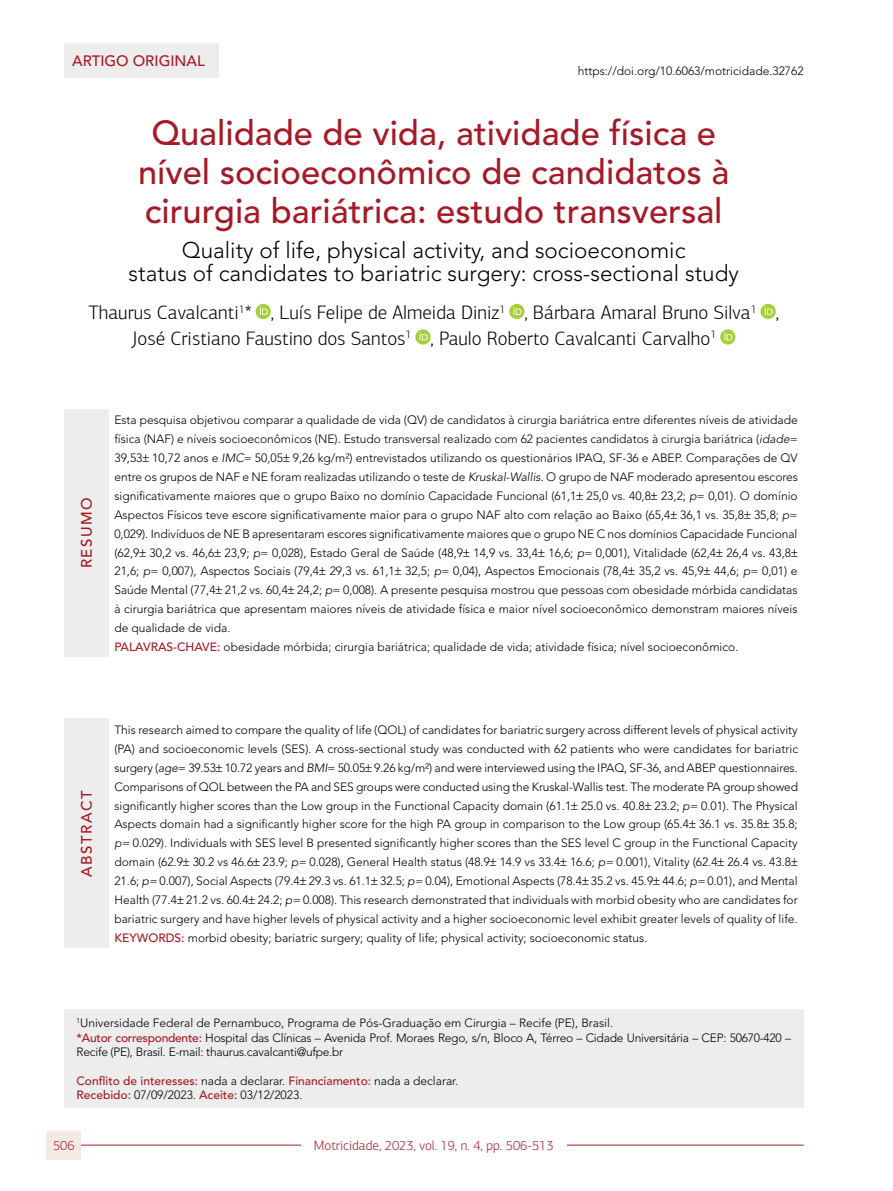
<style>
.page{position:relative;width:893px;height:1191px;background:#fff}
.page>*{position:absolute;margin:0;border:0;box-sizing:border-box;transform-origin:0 0}
.t1{font:500 34.5px/39px "Avenir LT Std";color:#a61926;text-align:center}
.t2{font:300 22.5px/22.5px "Avenir LT Std";color:#000;text-align:center}
.t3{font:300 19.5px/25.5px "PF Agora Sans Pro";color:#000}
.t4{font:500 15px "Avenir LT Std";color:#a61926}
.t5{font:500 15px "Avenir LT Std";letter-spacing:.1em;color:#a61926}
.t6{font:500 15px "Avenir LT Std";letter-spacing:.05em;color:#a61926}
.t7{font:300 13.5px "PF Agora Sans Pro";color:#a61926}
.t8{font:300 12px/18.9px "Avenir LT Std";color:#000}
.t9{font:300 12px/14.4px "Avenir LT Std";letter-spacing:-.02em;color:#000}
.t10{font:500 12px/14.4px "Avenir LT Std";color:#a61926}
.s1{font-style:italic}
.s2{font-weight:500;color:#a61926}
.s3{font-weight:300;color:#000}
</style>
<div class="page">
<hr style="left:64px;top:1144px;width:740px;height:1px;background:#a61926">
<div style="left:47px;top:1130px;width:34px;height:29px;background:#f6e8e4"></div>
<div style="left:64px;top:43px;width:154px;height:34px;background:#ededed"></div>
<div style="left:64px;top:1009px;width:740px;height:98px;background:#ededed"></div>
<svg style="left:256px;top:304px;width:15px;height:15px"></svg>
<svg style="left:260px;top:307px;width:8px;height:8px"></svg>
<div style="left:509px;top:304px;width:15px;height:15px;background:#a6ce39;border-radius:50%"></div>
<svg style="left:513px;top:307px;width:9px;height:8px"></svg>
<svg style="left:760px;top:304px;width:16px;height:15px"></svg>
<svg style="left:765px;top:307px;width:8px;height:8px"></svg>
<svg style="left:415px;top:329px;width:16px;height:15px"></svg>
<svg style="left:419px;top:332px;width:9px;height:8px"></svg>
<svg style="left:720px;top:329px;width:15px;height:15px"></svg>
<svg style="left:724px;top:332px;width:8px;height:8px"></svg>
<div style="left:64px;top:409px;width:44px;height:248px;background:#ededed"></div>
<div style="left:64px;top:719px;width:44px;height:229px;background:#ededed"></div>
<div style="left:301px;top:1133px;width:265px;height:23px;background:#fff"></div>
<p class="t4" style="left:72px;top:52px;width:134px">ARTIGO ORIGINAL</p>
<p class="t8" style="left:578px;top:61px;width:228px">https://doi.org/10.6063/motricidade.32762</p>
<h1 class="t1" style="left:138px;top:114px;width:593px">Qualidade de vida, atividade física e nível socioeconômico de candidatos à cirurgia bariátrica: estudo transversal</h1>
<h2 class="t2" style="left:129px;top:239px;width:612px">Quality of life, physical activity, and socioeconomic<br>status of candidates to bariatric surgery: cross-sectional study</h2>
<h3 class="t3" style="left:132px;top:300px;width:648px;text-indent:-44px">Thaurus Cavalcanti<sup>1</sup>* , Luís Felipe de Almeida Diniz<sup>1</sup> , Bárbara Amaral Bruno Silva<sup>1</sup> ,<br>José Cristiano Faustino dos Santos<sup>1</sup> , Paulo Roberto Cavalcanti Carvalho<sup>1</sup></h3>
<p class="t6" style="left:78px;top:568px;width:72px;rotate:-90deg">RESUMO</p>
<p class="t8" style="left:114px;top:410px;width:685px">Esta pesquisa objetivou comparar a qualidade de vida (QV) de candidatos à cirurgia bariátrica entre diferentes níveis de atividade física (NAF) e níveis socioeconômicos (NE). Estudo transversal realizado com 62 pacientes candidatos à cirurgia bariátrica (<span class="s1">idade</span>= 39,53 10,72 anos e <span class="s1">IMC</span>= 50,05 9,26 kg/m²) entrevistados utilizando os questionários IPAQ, SF-36 e ABEP. Comparações de QV entre os grupos de NAF e NE foram realizadas utilizando o teste de <span class="s1">Kruskal-Wallis</span>. O grupo de NAF moderado apresentou escores significativamente maiores que o grupo Baixo no domínio Capacidade Funcional (61,1 25,0 vs. 40,8 23,2; <span class="s1">p</span>= 0,01). O domínio Aspectos Físicos teve escore significativamente maior para o grupo NAF alto com relação ao Baixo (65,4 36,1 vs. 35,8 35,8; <span class="s1">p</span>= 0,029). Indivíduos de NE B apresentaram escores significativamente maiores que o grupo NE C nos domínios Capacidade Funcional (62,9 30,2 vs. 46,6 23,9; <span class="s1">p</span>= 0,028), Estado Geral de Saúde (48,9 14,9 vs. 33,4 16,6; <span class="s1">p</span>= 0,001), Vitalidade (62,4 26,4 vs. 43,8<br>21,6; <span class="s1">p</span>= 0,007), Aspectos Sociais (79,4 29,3 vs. 61,1 32,5; <span class="s1">p</span>= 0,04), Aspectos Emocionais (78,4 35,2 vs. 45,9 44,6; <span class="s1">p</span>= 0,01) e Saúde Mental (77,4 21,2 vs. 60,4 24,2; <span class="s1">p</span>= 0,008). A presente pesquisa mostrou que pessoas com obesidade mórbida candidatas à cirurgia bariátrica que apresentam maiores níveis de atividade física e maior nível socioeconômico demonstram maiores níveis de qualidade de vida.<br><span class="s2">PALAVRAS-CHAVE:</span> obesidade mórbida; cirurgia bariátrica; qualidade de vida; atividade física; nível socioeconômico.</p>
<p class="t5" style="left:78px;top:876px;width:88px;rotate:-90deg">ABSTRACT</p>
<p class="t8" style="left:114px;top:720px;width:685px">This research aimed to compare the quality of life (QOL) of candidates for bariatric surgery across different levels of physical activity (PA) and socioeconomic levels (SES). A cross-sectional study was conducted with 62 patients who were candidates for bariatric surgery (<span class="s1">age</span>= 39.53 10.72 years and <span class="s1">BMI</span>= 50.05 9.26 kg/m²) and were interviewed using the IPAQ, SF-36, and ABEP questionnaires.<br>Comparisons of QOL between the PA and SES groups were conducted using the Kruskal-Wallis test. The moderate PA group showed significantly higher scores than the Low group in the Functional Capacity domain (61.1 25.0 vs. 40.8 23.2; <span class="s1">p=</span> 0.01). The Physical Aspects domain had a significantly higher score for the high PA group in comparison to the Low group (65.4 36.1 vs. 35.8 35.8; <span class="s1">p=</span> 0.029). Individuals with SES level B presented significantly higher scores than the SES level C group in the Functional Capacity domain (62.9 30.2 vs 46.6 23.9; <span class="s1">p=</span> 0.028), General Health status (48.9 14.9 vs 33.4 16.6; <span class="s1">p=</span> 0.001), Vitality (62.4 26.4 vs. 43.8<br>21.6; <span class="s1">p=</span> 0.007), Social Aspects (79.4 29.3 vs. 61.1 32.5; <span class="s1">p=</span> 0.04), Emotional Aspects (78.4 35.2 vs. 45.9 44.6; <span class="s1">p=</span> 0.01), and Mental Health (77.4 21.2 vs. 60.4 24.2; <span class="s1">p=</span> 0.008). This research demonstrated that individuals with morbid obesity who are candidates for bariatric surgery and have higher levels of physical activity and a higher socioeconomic level exhibit greater levels of quality of life.<br><span class="s2">KEYWORDS:</span> morbid obesity; bariatric surgery; quality of life; physical activity; socioeconomic status.</p>
<p class="t9" style="left:77px;top:1016px;width:716px"><sup>1</sup>Universidade Federal de Pernambuco, Programa de Pós-Graduação em Cirurgia – Recife (PE), Brasil.<br><span class="s2">*Autor correspondente:</span> Hospital das Clínicas – Avenida Prof. Moraes Rego, s/n, Bloco A, Térreo – Cidade Universitária – CEP: 50670-420 –<br>Recife (PE), Brasil. E-mail: thaurus.cavalcanti@ufpe.br</p>
<p class="t10" style="left:77px;top:1073px;width:383px">Conflito de interesses: <span class="s3">nada a declarar.</span> Financiamento: <span class="s3">nada a declarar.<br></span>Recebido: <span class="s3">07/09/2023.</span> Aceite: <span class="s3">03/12/2023.</span></p>
<p class="t7" style="left:53px;top:1137px;width:23px">506</p>
<p class="t7" style="left:315px;top:1137px;width:192px">Geriatr Gerontol Aging. 20XX;XX(X):</p>
<p class="t7" style="left:314px;top:1137px;width:241px">Motricidade, 2023, vol. 19, n. 4, pp. 506-513</p>
</div>
